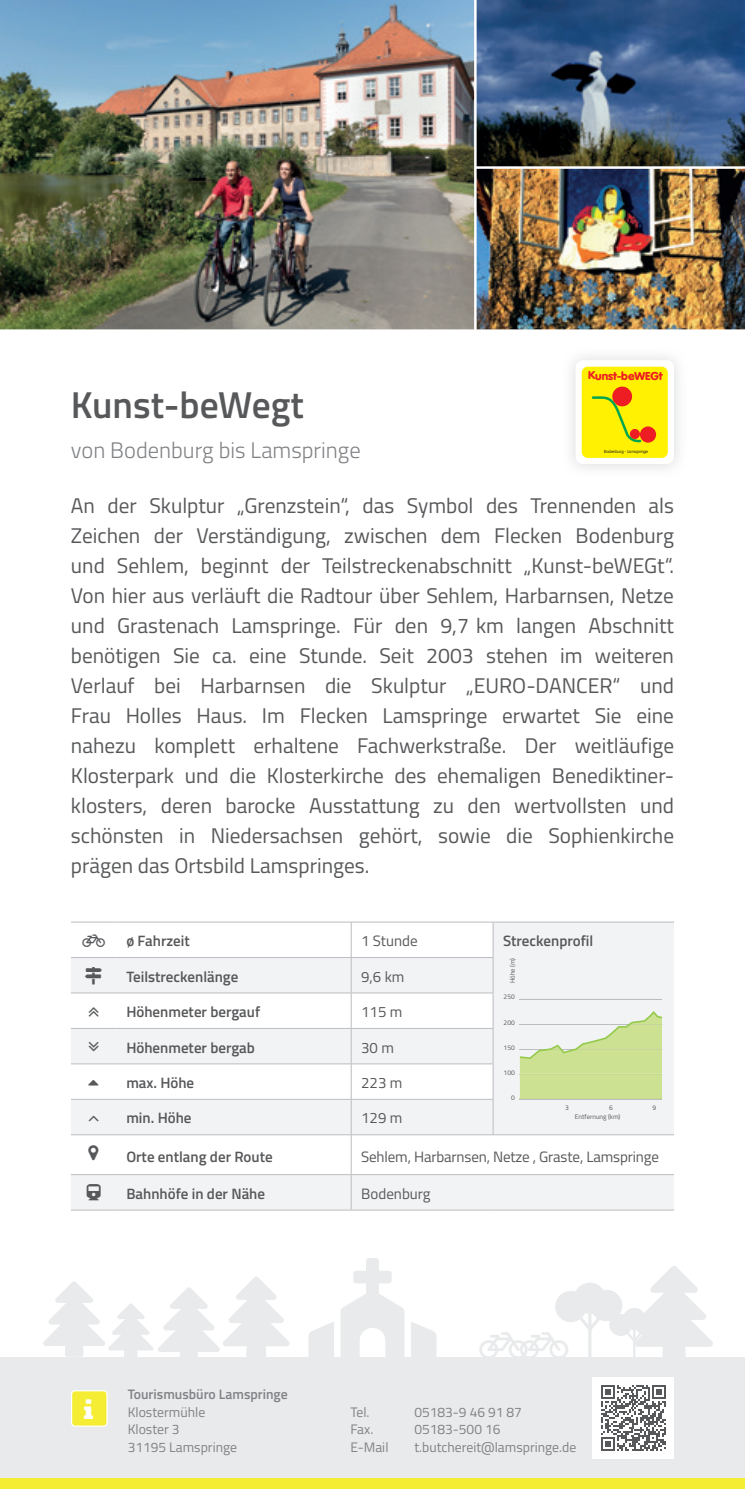
<style>
.page{position:relative;width:745px;height:1489px;background:#fff}
.page>*{position:absolute;margin:0;border:0;box-sizing:border-box;transform-origin:0 0}
.t1{font:600 37.5px "Titillium Web";color:#57585a}
.t2{font:300 22.5px "Titillium Web";color:#808285}
.t3{font:21.25px/30px "Titillium Web";color:#57585a;text-align:justify}
.t4{font:600 15px "Titillium Web";color:#57585a}
.t5{font:15px "Titillium Web";letter-spacing:-.01em;color:#57585a}
.t6{font:13.75px/17.5px "Titillium Web";color:#808285}
.t7{font:600 13.75px "Titillium Web";color:#808285}
.t8{font:700 11.25px "Vogue";color:#ee1d23;scale:1.04 1}
.t9{font:6.75px "Titillium Web";color:#57585a}
.t10{font:4.25px "Vogue";color:#231f20}
</style>
<div class="page">
<hr style="left:744px;top:0;width:1px;height:1488px;background:#f2f3f4">
<div style="left:0;top:1357px;width:744px;height:131px;background:#e9eaeb"></div>
<hr style="left:744px;top:1005px;width:1px;height:144px;background:#e0e1e3">
<div style="left:71px;top:1390px;width:36px;height:35px;background:#f4ed33;border-radius:4px"></div>
<div style="left:71px;top:1389px;width:37px;height:37px;border:1px solid #fff;border-radius:4px"></div>
<div style="left:592px;top:1377px;width:81px;height:81px;background:#fff"></div>
<svg style="left:601px;top:1385px;width:64px;height:65px"></svg>
<svg style="left:308px;top:1258px;width:128px;height:99px"></svg>
<img style="left:0;top:0;width:744px;height:329px">
<hr style="left:474px;top:0;width:2px;height:333px;background:#fff">
<hr style="left:475px;top:166px;width:269px;height:3px;background:#fff">
<div style="left:581px;top:367px;width:86px;height:90px;background:#fff101;border-radius:6px"></div>
<svg style="left:591px;top:395px;width:51px;height:48px"></svg>
<div style="left:612px;top:386px;width:19px;height:20px;background:#ee1d23;border-radius:50%"></div>
<div style="left:639px;top:426px;width:16px;height:16px;background:#ee1d23;border-radius:50%"></div>
<div style="left:629px;top:429px;width:10px;height:10px;background:#ee1d23;border-radius:50%"></div>
<svg style="left:71px;top:922px;width:602px;height:287px;fill:#f2f3f4"></svg>
<hr style="left:350px;top:922px;width:1px;height:35px;background:#bcbdc0">
<hr style="left:71px;top:957px;width:45px;height:1px;background:#bcbdc0">
<hr style="left:116px;top:957px;width:235px;height:1px;background:#bcbdc0">
<hr style="left:351px;top:957px;width:142px;height:1px;background:#bcbdc0">
<hr style="left:350px;top:957px;width:1px;height:35px;background:#bcbdc0">
<hr style="left:71px;top:992px;width:45px;height:1px;background:#bcbdc0">
<hr style="left:116px;top:992px;width:235px;height:1px;background:#bcbdc0">
<hr style="left:351px;top:992px;width:142px;height:1px;background:#bcbdc0">
<hr style="left:350px;top:993px;width:1px;height:35px;background:#bcbdc0">
<hr style="left:71px;top:1027px;width:45px;height:1px;background:#bcbdc0">
<hr style="left:116px;top:1027px;width:235px;height:1px;background:#bcbdc0">
<hr style="left:351px;top:1027px;width:142px;height:1px;background:#bcbdc0">
<hr style="left:350px;top:1028px;width:1px;height:35px;background:#bcbdc0">
<hr style="left:350px;top:1064px;width:1px;height:34px;background:#bcbdc0">
<hr style="left:350px;top:1099px;width:1px;height:35px;background:#bcbdc0">
<hr style="left:350px;top:1134px;width:1px;height:40px;background:#bcbdc0">
<hr style="left:350px;top:1174px;width:1px;height:35px;background:#bcbdc0">
<hr style="left:71px;top:1063px;width:45px;height:1px;background:#bcbdc0">
<hr style="left:116px;top:1063px;width:235px;height:1px;background:#bcbdc0">
<hr style="left:351px;top:1063px;width:142px;height:1px;background:#bcbdc0">
<hr style="left:71px;top:1098px;width:45px;height:1px;background:#bcbdc0">
<hr style="left:116px;top:1098px;width:235px;height:1px;background:#bcbdc0">
<hr style="left:351px;top:1098px;width:142px;height:1px;background:#bcbdc0">
<hr style="left:71px;top:1134px;width:45px;height:1px;background:#bcbdc0">
<hr style="left:116px;top:1134px;width:235px;height:1px;background:#bcbdc0">
<hr style="left:351px;top:1134px;width:142px;height:1px;background:#bcbdc0">
<hr style="left:493px;top:1134px;width:180px;height:1px;background:#bcbdc0">
<hr style="left:71px;top:1174px;width:45px;height:1px;background:#bcbdc0">
<hr style="left:116px;top:1174px;width:235px;height:1px;background:#bcbdc0">
<hr style="left:351px;top:1174px;width:142px;height:1px;background:#bcbdc0">
<hr style="left:493px;top:1174px;width:180px;height:1px;background:#bcbdc0">
<hr style="left:71px;top:1209px;width:45px;height:1px;background:#bcbdc0">
<hr style="left:116px;top:1209px;width:235px;height:1px;background:#bcbdc0">
<hr style="left:351px;top:1209px;width:142px;height:1px;background:#bcbdc0">
<hr style="left:493px;top:1209px;width:180px;height:1px;background:#bcbdc0">
<hr style="left:71px;top:921px;width:45px;height:1px;background:#bcbdc0">
<hr style="left:116px;top:921px;width:235px;height:1px;background:#bcbdc0">
<hr style="left:351px;top:921px;width:142px;height:1px;background:#bcbdc0">
<hr style="left:493px;top:921px;width:180px;height:1px;background:#bcbdc0">
<hr style="left:492px;top:922px;width:1px;height:35px;background:#bcbdc0">
<hr style="left:492px;top:957px;width:1px;height:35px;background:#bcbdc0">
<hr style="left:492px;top:993px;width:1px;height:35px;background:#bcbdc0">
<hr style="left:492px;top:1028px;width:1px;height:35px;background:#bcbdc0">
<hr style="left:492px;top:1064px;width:1px;height:34px;background:#bcbdc0">
<hr style="left:492px;top:1099px;width:1px;height:35px;background:#bcbdc0">
<hr style="left:519px;top:1098px;width:142px;height:1px;background:#bcbdc0">
<hr style="left:519px;top:999px;width:142px;height:1px;background:#bcbdc0">
<svg style="left:519px;top:1010px;width:142px;height:88px"></svg>
<div style="left:0;top:1478px;width:744px;height:10px;background:#f4ed33"></div>
<svg style="left:555px;top:1282px;width:103px;height:75px"></svg>
<svg style="left:82px;top:933px;width:23px;height:13px"></svg>
<svg style="left:85px;top:966px;width:17px;height:18px"></svg>
<svg style="left:89px;top:1006px;width:9px;height:10px"></svg>
<svg style="left:89px;top:1041px;width:9px;height:10px"></svg>
<svg style="left:89px;top:1115px;width:9px;height:6px"></svg>
<svg style="left:89px;top:1145px;width:10px;height:15px"></svg>
<svg style="left:87px;top:1183px;width:14px;height:17px"></svg>
<h1 class="t1" style="left:71px;top:376px;width:234px">Kunst-beWegt</h1>
<p class="t2" style="left:71px;top:433px;width:291px">von Bodenburg bis Lamspringe</p>
<p class="t8" style="left:587px;top:369px;width:73px">Kunst-beWEGt</p>
<p class="t10" style="left:603px;top:449px;width:46px">Bodenburg - Lamspringe</p>
<p class="t3" style="left:71px;top:489px;width:604px">An der Skulptur „Grenzstein“, das Symbol des Trennenden als Zeichen der Verständigung, zwischen dem Flecken Bodenburg und Sehlem, beginnt der Teilstreckenabschnitt „Kunst-beWEGt“.<br>Von hier aus verläuft die Radtour über Sehlem, Harbarnsen, Netze und Grastenach Lamspringe. Für den 9,7 km langen Abschnitt benötigen Sie ca. eine Stunde. Seit 2003 stehen im weiteren Verlauf bei Harbarnsen die Skulptur „EURO-DANCER“ und Frau Holles Haus. Im Flecken Lamspringe erwartet Sie eine nahezu komplett erhaltene Fachwerkstraße. Der weitläufige Klosterpark und die Klosterkirche des ehemaligen Benediktiner&shy;klosters, deren barocke Ausstattung zu den wertvollsten und schönsten in Niedersachsen gehört, sowie die Sophienkirche prägen das Ortsbild Lamspringes.</p>
<p class="t4" style="left:126px;top:929px;width:65px">ø Fahrzeit</p>
<p class="t5" style="left:361px;top:929px;width:58px">1 Stunde</p>
<p class="t4" style="left:503px;top:929px;width:92px">Streckenprofil</p>
<p class="t4" style="left:126px;top:965px;width:113px">Teilstreckenlänge</p>
<p class="t5" style="left:361px;top:965px;width:45px">9,6 km</p>
<p class="t4" style="left:126px;top:1000px;width:135px">Höhenmeter bergauf</p>
<p class="t5" style="left:361px;top:1000px;width:43px">115 m</p>
<p class="t4" style="left:126px;top:1035px;width:130px">Höhenmeter bergab</p>
<p class="t5" style="left:361px;top:1036px;width:34px">30 m</p>
<p class="t4" style="left:89px;top:1071px;width:107px">➢ max. Höhe</p>
<p class="t5" style="left:361px;top:1071px;width:43px">223 m</p>
<p class="t4" style="left:126px;top:1106px;width:67px">min. Höhe</p>
<p class="t5" style="left:361px;top:1107px;width:43px">129 m</p>
<p class="t4" style="left:126px;top:1145px;width:148px">Orte entlang der Route</p>
<p class="t5" style="left:361px;top:1145px;width:299px">Sehlem, Harbarnsen, Netze , Graste, Lamspringe</p>
<p class="t4" style="left:126px;top:1182px;width:140px">Bahnhöfe in der Nähe</p>
<p class="t5" style="left:361px;top:1182px;width:71px">Bodenburg</p>
<p class="t9" style="left:507px;top:983px;width:27px;rotate:-90deg">Höhe (m)</p>
<p class="t9" style="left:503px;top:992px;width:13px">250</p>
<p class="t9" style="left:503px;top:1017px;width:13px">200</p>
<p class="t9" style="left:503px;top:1042px;width:13px">150</p>
<p class="t9" style="left:503px;top:1067px;width:13px">100</p>
<p class="t9" style="left:511px;top:1092px;width:5px">0</p>
<p class="t9" style="left:565px;top:1102px;width:5px">3</p>
<p class="t9" style="left:609px;top:1102px;width:5px">6</p>
<p class="t9" style="left:652px;top:1102px;width:5px">9</p>
<p class="t9" style="left:574px;top:1111px;width:47px">Entfernung (km)</p>
<p class="t7" style="left:128px;top:1384px;width:161px">Tourismusbüro Lamspringe</p>
<p class="t6" style="left:128px;top:1402px;width:111px">Klostermühle<br>Kloster 3<br>31195 Lamspringe</p>
<p class="t6" style="left:350px;top:1402px;width:21px">Tel.</p>
<p class="t6" style="left:414px;top:1402px;width:109px">05183-9 46 91 87</p>
<p class="t6" style="left:350px;top:1419px;width:24px">Fax.</p>
<p class="t6" style="left:414px;top:1419px;width:88px">05183-500 16</p>
<p class="t6" style="left:350px;top:1437px;width:39px">E-Mail</p>
<p class="t6" style="left:414px;top:1437px;width:163px">t.butchereit@lamspringe.de</p>
</div>
